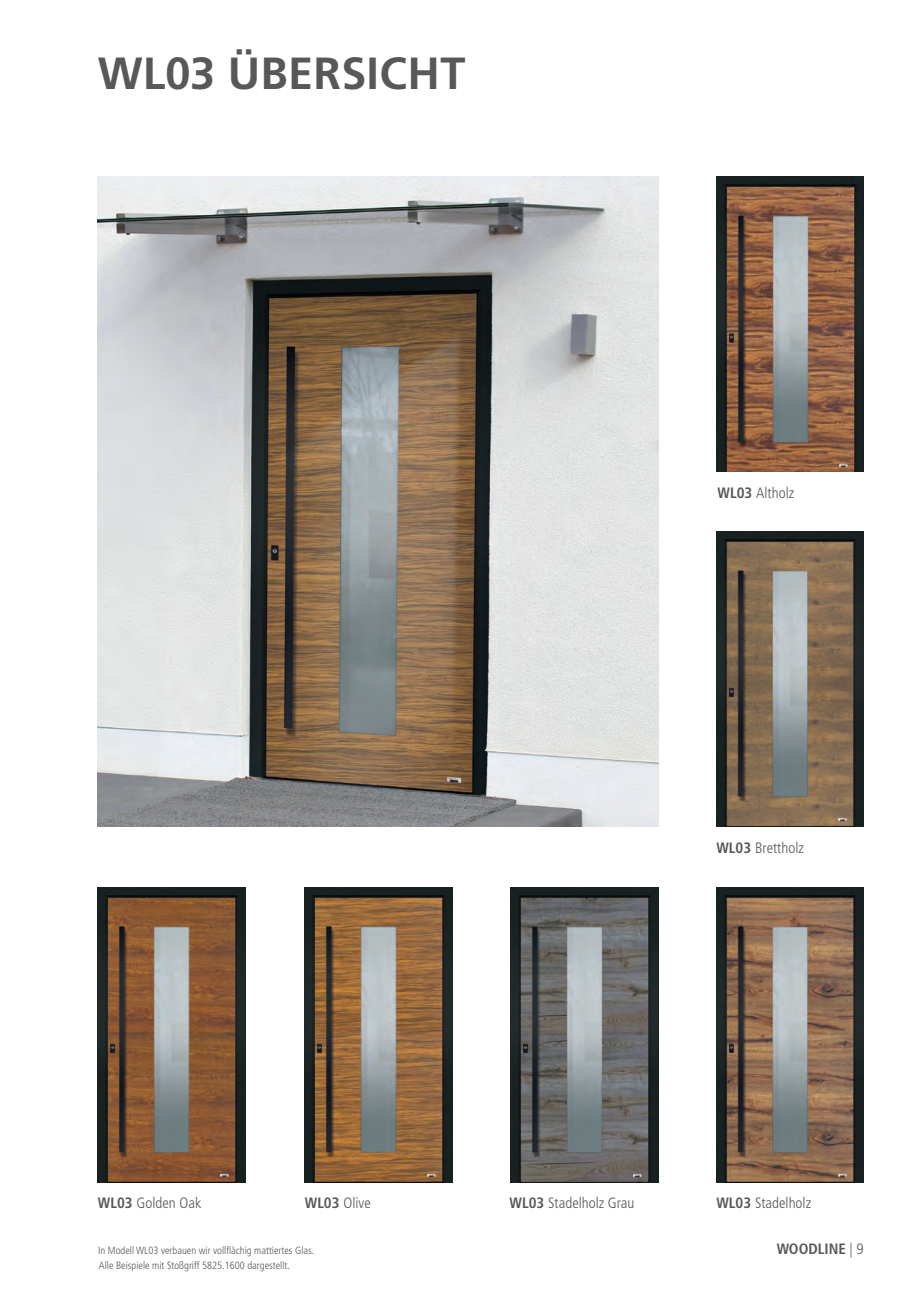
<style>
.page{position:relative;width:919px;height:1289px;background:#fff}
.page>*{position:absolute;margin:0;border:0;box-sizing:border-box;transform-origin:0 0}
.t1{font:700 45px "Frutiger LT Std";letter-spacing:.005em;color:#57585a}
.t2{font:300 condensed 15px "Frutiger LT Std";color:#57585a}
.t3{font:700 condensed 15px "Frutiger LT Std";color:#57585a}
.t4{font:300 condensed 10.5px/15px "Frutiger LT Std";color:#57585a}
.s1{font-weight:700}
.s2{font-weight:300}
</style>
<div class="page">
<img style="left:97px;top:177px;width:561px;height:649px">
<img style="left:510px;top:887px;width:148px;height:294px">
<img style="left:98px;top:887px;width:147px;height:294px">
<img style="left:716px;top:887px;width:147px;height:294px">
<img style="left:305px;top:887px;width:147px;height:294px">
<img style="left:716px;top:177px;width:147px;height:294px">
<img style="left:716px;top:531px;width:147px;height:295px">
<h1 class="t1" style="left:98px;top:47px;width:369px">WL03 ÜBERSICHT</h1>
<h2 class="t2" style="left:717px;top:484px;width:78px"><span class="s1">WL03</span> Altholz</h2>
<h2 class="t2" style="left:716px;top:839px;width:89px"><span class="s1">WL03</span> Brettholz</h2>
<h2 class="t2" style="left:98px;top:1194px;width:105px"><span class="s1">WL03</span> Golden Oak</h2>
<h2 class="t2" style="left:305px;top:1194px;width:67px"><span class="s1">WL03</span> Olive</h2>
<h2 class="t2" style="left:509px;top:1194px;width:126px"><span class="s1">WL03</span> Stadelholz Grau</h2>
<h2 class="t2" style="left:716px;top:1194px;width:96px"><span class="s1">WL03</span> Stadelholz</h2>
<p class="t4" style="left:98px;top:1243px;width:218px">In Modell WL03 verbauen wir vollflächig mattiertes Glas.<br>Alle Beispiele mit Stoßgriff 5825.1600 dargestellt.</p>
<h2 class="t3" style="left:776px;top:1240px;width:88px">WOODLINE <span class="s2">| 9</span></h2>
</div>
